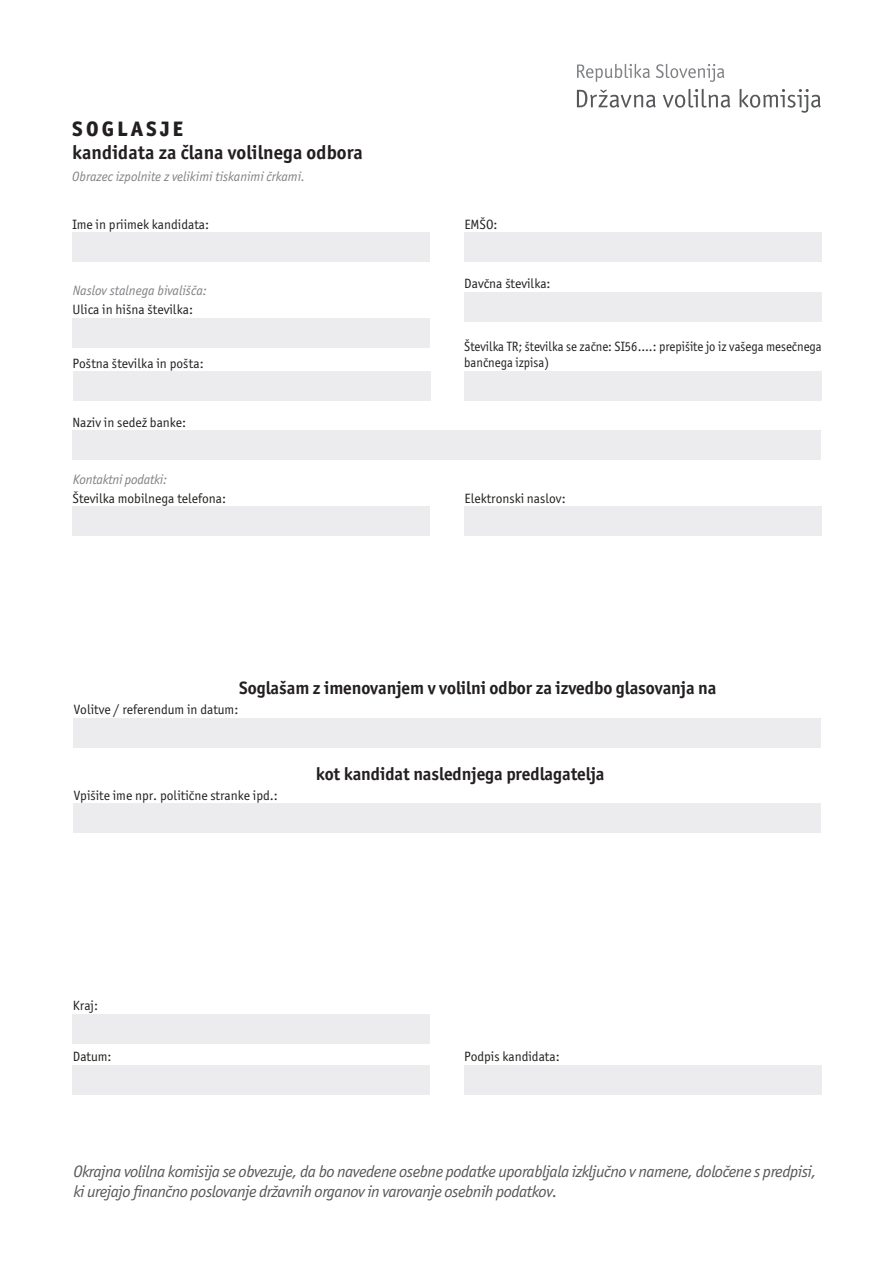
<style>
.page{position:relative;width:893px;height:1263px;background:#fff}
.page>*{position:absolute;margin:0;border:0;box-sizing:border-box;transform-origin:0 0}
.t1{font:800 21px "Officina Sans ITC Pro";letter-spacing:.145em;color:#231f20}
.t2{font:700 19.5px "Officina Sans ITC Pro";letter-spacing:.005em;color:#231f20}
.t3{font:700 18px "Officina Sans ITC Pro";letter-spacing:-.005em;color:#231f20}
.t4{font:italic 16.5px/19.8px "Officina Sans ITC Pro";letter-spacing:-.03em;color:#57585a;scale:1.04 1}
.t5{font:italic 13.65px "Officina Sans ITC Pro";letter-spacing:-.01em;color:#808285}
.t6{font:13.5px "Officina Sans ITC Pro";color:#231f20}
.t7{font:13.5px/16.2px "Officina Sans ITC Pro";color:#231f20;scale:.94 1}
.t8{font:italic 13.5px "Officina Sans ITC Pro";color:#808285}
</style>
<div class="page">
<svg style="left:577px;top:90px;width:79px;height:18px"></svg>
<svg style="left:663px;top:89px;width:67px;height:19px"></svg>
<svg style="left:740px;top:89px;width:81px;height:24px"></svg>
<svg style="left:577px;top:64px;width:73px;height:18px"></svg>
<svg style="left:656px;top:64px;width:68px;height:18px"></svg>
<div style="left:73px;top:1014px;width:357px;height:29px;background:#ececee"></div>
<div style="left:73px;top:1065px;width:357px;height:29px;background:#ececee"></div>
<div style="left:72px;top:318px;width:357px;height:29px;background:#ececee"></div>
<div style="left:74px;top:371px;width:357px;height:30px;background:#ececee"></div>
<div style="left:72px;top:232px;width:357px;height:30px;background:#ececee"></div>
<div style="left:464px;top:232px;width:357px;height:30px;background:#ececee"></div>
<div style="left:464px;top:292px;width:357px;height:29px;background:#ececee"></div>
<div style="left:464px;top:371px;width:357px;height:30px;background:#ececee"></div>
<div style="left:72px;top:430px;width:749px;height:30px;background:#ececee"></div>
<div style="left:72px;top:506px;width:357px;height:30px;background:#ececee"></div>
<div style="left:464px;top:506px;width:357px;height:30px;background:#ececee"></div>
<div style="left:74px;top:718px;width:747px;height:30px;background:#ececee"></div>
<div style="left:74px;top:803px;width:747px;height:30px;background:#ececee"></div>
<div style="left:464px;top:1065px;width:357px;height:30px;background:#ececee"></div>
<h1 class="t1" style="left:72px;top:116px;width:112px">SOGLASJE</h1>
<h2 class="t2" style="left:72px;top:140px;width:292px">kandidata za člana volilnega odbora</h2>
<p class="t8" style="left:72px;top:169px;width:234px">Obrazec izpolnite z velikimi tiskanimi črkami.</p>
<p class="t6" style="left:72px;top:216px;width:138px">Ime in priimek kandidata:</p>
<p class="t5" style="left:73px;top:283px;width:136px">Naslov stalnega bivališča:</p>
<p class="t6" style="left:73px;top:302px;width:122px">Ulica in hišna številka:</p>
<p class="t6" style="left:73px;top:355px;width:133px">Poštna številka in pošta:</p>
<p class="t6" style="left:72px;top:414px;width:115px">Naziv in sedež banke:</p>
<p class="t5" style="left:73px;top:471px;width:96px">Kontaktni podatki:</p>
<p class="t6" style="left:73px;top:490px;width:155px">Številka mobilnega telefona:</p>
<p class="t6" style="left:464px;top:216px;width:35px">EMŠO:</p>
<p class="t6" style="left:464px;top:275px;width:88px">Davčna številka:</p>
<p class="t7" style="left:464px;top:338px;width:382px">Številka TR; številka se začne: SI56....: prepišite jo iz vašega mesečnega bančnega izpisa)</p>
<p class="t6" style="left:464px;top:490px;width:103px">Elektronski naslov:</p>
<h3 class="t3" style="left:239px;top:676px;width:479px">Soglašam z imenovanjem v volilni odbor za izvedbo glasovanja na</h3>
<p class="t6" style="left:74px;top:702px;width:166px">Volitve / referendum in datum:</p>
<p class="t6" style="left:74px;top:787px;width:206px">Vpišite ime npr. politične stranke ipd.:</p>
<h3 class="t3" style="left:316px;top:763px;width:290px">kot kandidat naslednjega predlagatelja</h3>
<p class="t6" style="left:73px;top:997px;width:27px">Kraj:</p>
<p class="t6" style="left:73px;top:1048px;width:40px">Datum:</p>
<p class="t6" style="left:464px;top:1049px;width:97px">Podpis kandidata:</p>
<p class="t4" style="left:74px;top:1161px;width:716px">Okrajna volilna komisija se obvezuje, da bo navedene osebne podatke uporabljala izključno v namene, določene s predpisi, ki urejajo finančno poslovanje državnih organov in varovanje osebnih podatkov.</p>
</div>
